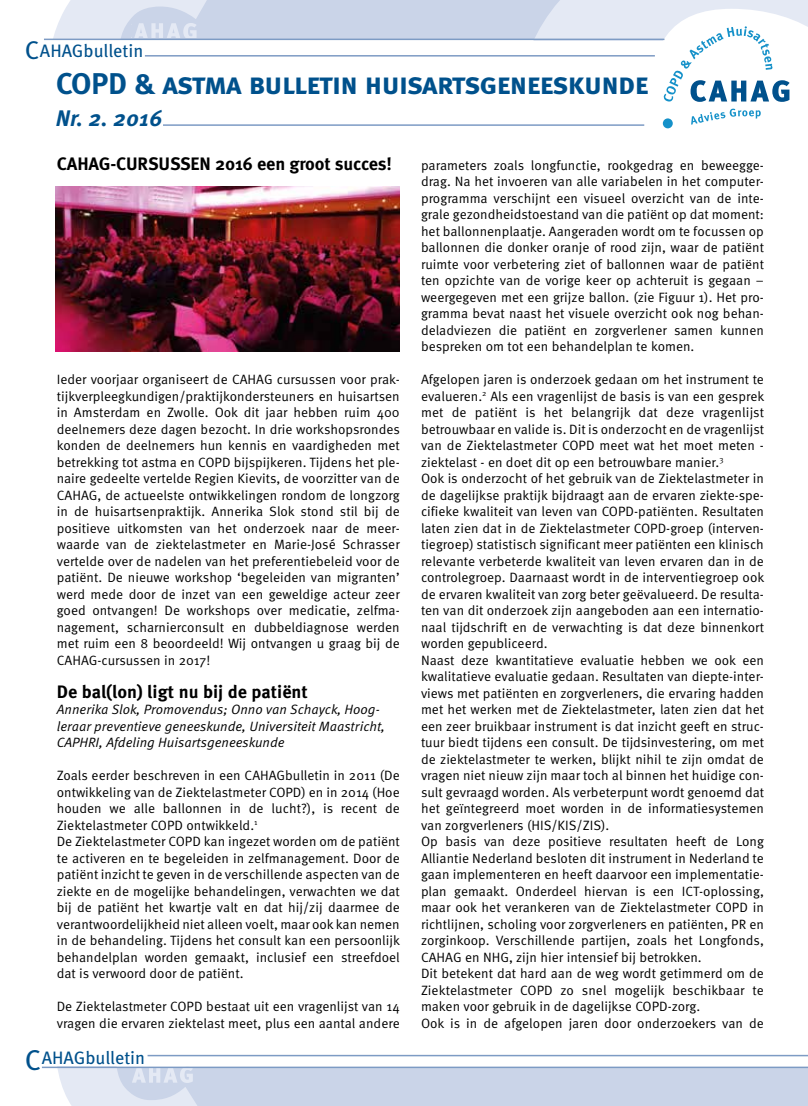
<style>
.page{position:relative;width:808px;height:1106px;background:#fff}
.page>*{position:absolute;margin:0;border:0;box-sizing:border-box;transform-origin:0 0}
.t1{font:30px "Meta Bold Caps";letter-spacing:-.025em;color:#00518c}
.t2{font:italic 700 22.5px "Meta OT";color:#00518c}
.t3{font:700 18px "Meta OT";letter-spacing:-.01em;color:#000}
.t4{font:18px "Meta OT";color:#00518c}
.t5{font:13.5px/16.5px "Meta OT Norm";color:#000}
.t6{font:13.5px/16.5px "Meta OT Norm Ita";color:#000}
.s1{font-size:25.5px}
.s2{font-size:28.5px}
</style>
<div class="page">
<div style="left:107px;top:0;width:542px;height:39px;background:#cad4e8"></div>
<div style="left:107px;top:1067px;width:701px;height:39px;background:#cad4e8"></div>
<hr style="left:148px;top:1054px;width:660px;height:2px;background:#7d9bc4">
<hr style="left:145px;top:55px;width:510px;height:2px;background:#7d9bc4">
<hr style="left:163px;top:124px;width:481px;height:2px;background:#7d9bc4">
<svg style="left:691px;top:109px;width:70px;height:16px"></svg>
<svg style="left:515px;top:0;width:293px;height:102px"></svg>
<div style="left:663px;top:118px;width:10px;height:10px;background:#1591c9;border-radius:50%"></div>
<svg style="left:48px;top:0;width:180px;height:39px"></svg>
<hr style="left:44px;top:39px;width:620px;height:1px;background:#7d9bc4">
<svg style="left:55px;top:1068px;width:142px;height:38px"></svg>
<hr style="left:42px;top:1066px;width:766px;height:2px;background:#7d9bc4">
<img style="left:55px;top:187px;width:345px;height:164px">
<h3 class="t4" style="left:25px;top:40px;width:120px"><span class="s1">C</span>AHAGbulletin</h3>
<h1 class="t1" style="left:56px;top:66px;width:594px">COPD &amp; astma bulletin huisartsgeneeskunde</h1>
<h2 class="t2" style="left:56px;top:104px;width:108px">Nr. 2. 2016</h2>
<h3 class="t3" style="left:57px;top:153px;width:337px">CAHAG-CURSUSSEN 2016 een groot succes!</h3>
<p class="t5" style="left:57px;top:371px;width:345px;text-align:justify">Ieder voorjaar organiseert de CAHAG cursussen voor prak&shy;tijkverpleegkundigen/praktijkondersteuners en huisartsen in Amsterdam en Zwolle. Ook dit jaar hebben ruim 400 deelnemers deze dagen bezocht. In drie workshopsrondes konden de deelnemers hun kennis en vaardigheden met betrekking tot astma en COPD bijspijkeren. Tijdens het ple&shy;naire gedeelte vertelde Regien Kievits, de voorzitter van de CAHAG, de actueelste ontwikkelingen rondom de longzorg in de huisartsenpraktijk. Annerika Slok stond stil bij de positieve uitkomsten van het onderzoek naar de meer&shy;waarde van de ziektelastmeter en Marie-José Schrasser vertelde over de nadelen van het preferentiebeleid voor de patiënt. De nieuwe workshop ‘begeleiden van migranten’ werd mede door de inzet van een geweldige acteur zeer goed ontvangen! De workshops over medicatie, zelfma&shy;nagement, scharnierconsult en dubbeldiagnose werden met ruim een 8 beoordeeld! Wij ontvangen u graag bij de CAHAG-cursussen in 2017!</p>
<h3 class="t3" style="left:57px;top:681px;width:253px">De bal(lon) ligt nu bij de patiënt</h3>
<p class="t6" style="left:57px;top:701px;width:330px">Annerika Slok, Promovendus; Onno van Schayck, Hoog&shy;leraar preventieve geneeskunde, Universiteit Maastricht,<br>CAPHRI, Afdeling Huisartsgeneeskunde</p>
<p class="t5" style="left:57px;top:767px;width:345px">Zoals eerder beschreven in een CAHAGbulletin in 2011 (De ontwikkeling van de Ziektelastmeter COPD) en in 2014 (Hoe houden we alle ballonnen in de lucht?), is recent de Ziektelastmeter COPD ontwikkeld.<sup>1<br></sup>De Ziektelastmeter COPD kan ingezet worden om de patiënt te activeren en te begeleiden in zelfmanagement. Door de patiënt inzicht te geven in de verschillende aspecten van de ziekte en de mogelijke behandelingen, verwachten we dat bij de patiënt het kwartje valt en dat hij/zij daarmee de verantwoordelijkheid niet alleen voelt, maar ook kan nemen in de behandeling. Tijdens het consult kan een persoonlijk behandelplan worden gemaakt, inclusief een streefdoel dat is verwoord door de patiënt.</p>
<p class="t5" style="left:57px;top:998px;width:344px">De Ziektelastmeter COPD bestaat uit een vragenlijst van 14 vragen die ervaren ziektelast meet, plus een aantal andere</p>
<h3 class="t4" style="left:25px;top:1047px;width:122px"><span class="s2">C</span>AHAGbulletin</h3>
<p class="t5" style="left:421px;top:157px;width:345px;text-align:justify">parameters zoals longfunctie, rookgedrag en beweegge&shy;drag. Na het invoeren van alle variabelen in het computer&shy;programma verschijnt een visueel overzicht van de inte&shy;grale gezondheidstoestand van die patiënt op dat moment: het ballonnenplaatje. Aangeraden wordt om te focussen op ballonnen die donker oranje of rood zijn, waar de patiënt ruimte voor verbetering ziet of ballonnen waar de patiënt ten opzichte van de vorige keer op achteruit is gegaan – weergegeven met een grijze ballon. (zie Figuur 1). Het pro&shy;gramma bevat naast het visuele overzicht ook nog behan&shy;deladviezen die patiënt en zorgverlener samen kunnen bespreken om tot een behandelplan te komen.</p>
<p class="t5" style="left:421px;top:371px;width:345px">Afgelopen jaren is onderzoek gedaan om het instrument te evalueren.<sup>2</sup> Als een vragenlijst de basis is van een gesprek met de patiënt is het belangrijk dat deze vragenlijst betrouwbaar en valide is. Dit is onderzocht en de vragenlijst van de Ziektelastmeter COPD meet wat het moet meten - ziektelast - en doet dit op een betrouwbare manier.<sup>3<br></sup>Ook is onderzocht of het gebruik van de Ziektelastmeter in de dagelijkse praktijk bijdraagt aan de ervaren ziekte-spe&shy;cifieke kwaliteit van leven van COPD-patiënten. Resultaten laten zien dat in de Ziektelastmeter COPD-groep (interven&shy;tiegroep) statistisch significant meer patiënten een klinisch relevante verbeterde kwaliteit van leven ervaren dan in de controlegroep. Daarnaast wordt in de interventiegroep ook de ervaren kwaliteit van zorg beter geëvalueerd. De resulta&shy;ten van dit onderzoek zijn aangeboden aan een internatio&shy;naal tijdschrift en de verwachting is dat deze binnenkort worden gepubliceerd.<br>Naast deze kwantitatieve evaluatie hebben we ook een kwalitatieve evaluatie gedaan. Resultaten van diepte-inter&shy;views met patiënten en zorgverleners, die ervaring hadden met het werken met de Ziektelastmeter, laten zien dat het een zeer bruikbaar instrument is dat inzicht geeft en struc&shy;tuur biedt tijdens een consult. De tijdsinvestering, om met de ziektelastmeter te werken, blijkt nihil te zijn omdat de vragen niet nieuw zijn maar toch al binnen het huidige con&shy;sult gevraagd worden. Als verbeterpunt wordt genoemd dat het geïntegreerd moet worden in de informatiesystemen van zorgverleners (HIS/KIS/ZIS).<br>Op basis van deze positieve resultaten heeft de Long Alliantie Nederland besloten dit instrument in Nederland te gaan implementeren en heeft daarvoor een implementatie&shy;plan gemaakt. Onderdeel hiervan is een ICT-oplossing, maar ook het verankeren van de Ziektelastmeter COPD in richtlijnen, scholing voor zorgverleners en patiënten, PR en zorginkoop. Verschillende partijen, zoals het Longfonds, CAHAG en NHG, zijn hier intensief bij betrokken.<br>Dit betekent dat hard aan de weg wordt getimmerd om de Ziektelastmeter COPD zo snel mogelijk beschikbaar te maken voor gebruik in de dagelijkse COPD-zorg.<br>Ook is in de afgelopen jaren door onderzoekers van de</p>
</div>
